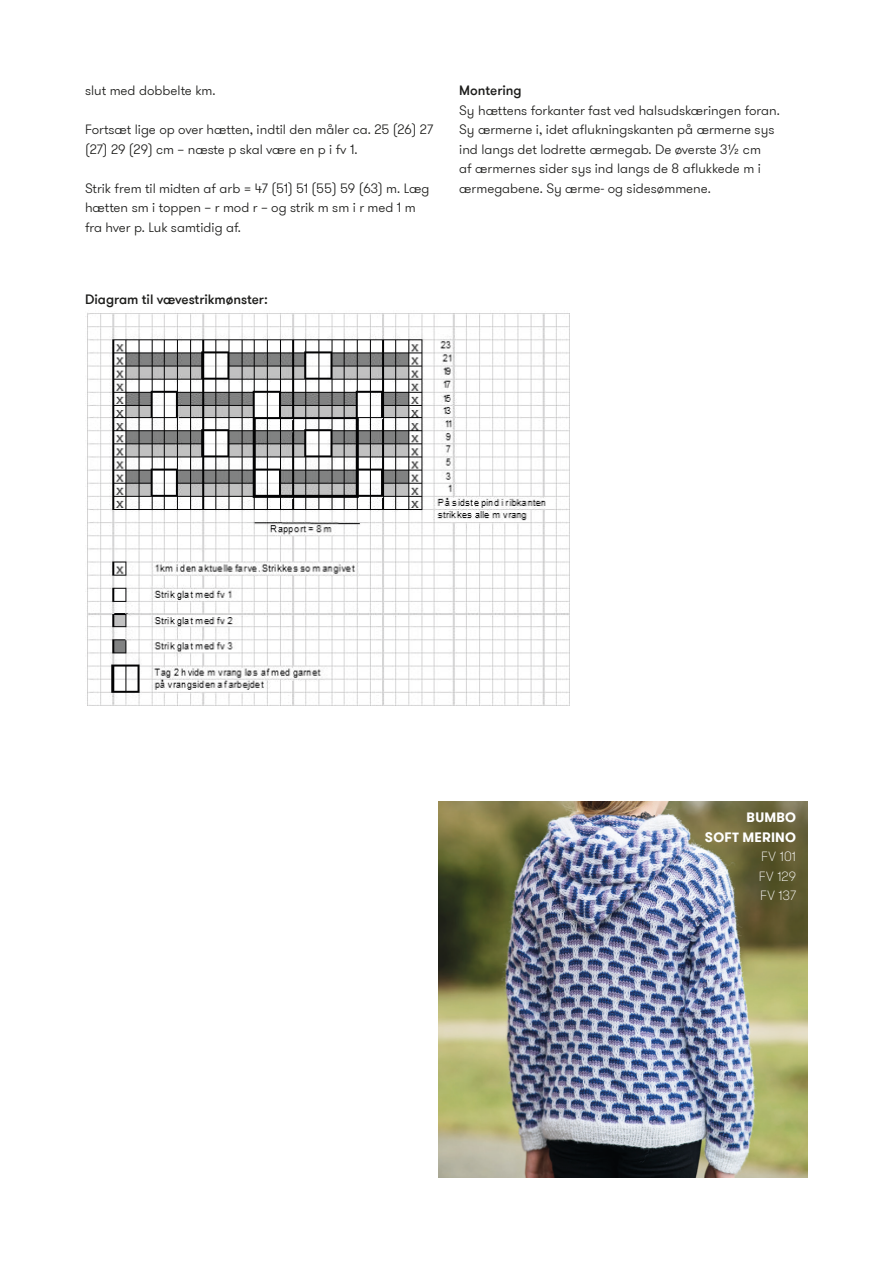
<style>
.page{position:relative;width:893px;height:1263px;background:#fff}
.page>*{position:absolute;margin:0;border:0;box-sizing:border-box;transform-origin:0 0}
.t1{font:300 13.5px/19.5px "GT Walsheim Pro";color:#1d1d1b}
.t2{font:500 13.5px "GT Walsheim Pro";color:#1d1d1b}
.t3{font:700 13.5px "GT Walsheim Pro";letter-spacing:.015em;color:#fff}
.t4{font:100 13.5px "GT Walsheim Pro";letter-spacing:.015em;color:#fff}
</style>
<div class="page">
<img style="left:85px;top:313px;width:485px;height:393px">
<img style="left:439px;top:801px;width:369px;height:377px">
<p class="t1" style="left:85px;top:81px;width:132px">slut med dobbelte km.</p>
<p class="t1" style="left:85px;top:120px;width:350px">Fortsæt lige op over hætten, indtil den måler ca. 25 (26) 27 (27) 29 (29) cm – næste p skal være en p i fv 1.</p>
<p class="t1" style="left:85px;top:179px;width:346px">Strik frem til midten af arb = 47 (51) 51 (55) 59 (63) m. Læg hætten sm i toppen – r mod r – og strik m sm i r med 1 m fra hver p. Luk samtidig af.</p>
<p class="t2" style="left:85px;top:290px;width:184px">Diagram til vævestrikmønster:</p>
<p class="t2" style="left:459px;top:82px;width:64px">Montering</p>
<p class="t1" style="left:459px;top:101px;width:322px">Sy hættens forkanter fast ved halsudskæringen foran.<br>Sy ærmerne i, idet aflukningskanten på ærmerne sys ind langs det lodrette ærmegab. De øverste 3½ cm<br>af ærmernes sider sys ind langs de 8 aflukkede m i ærmegabene. Sy ærme- og sidesømmene.</p>
<p class="t3" style="left:747px;top:809px;width:51px">BUMBO</p>
<p class="t3" style="left:705px;top:828px;width:93px">SOFT MERINO</p>
<p class="t4" style="left:761px;top:848px;width:36px">FV 101</p>
<p class="t4" style="left:759px;top:868px;width:39px">FV 129</p>
<p class="t4" style="left:760px;top:887px;width:38px">FV 137</p>
</div>
